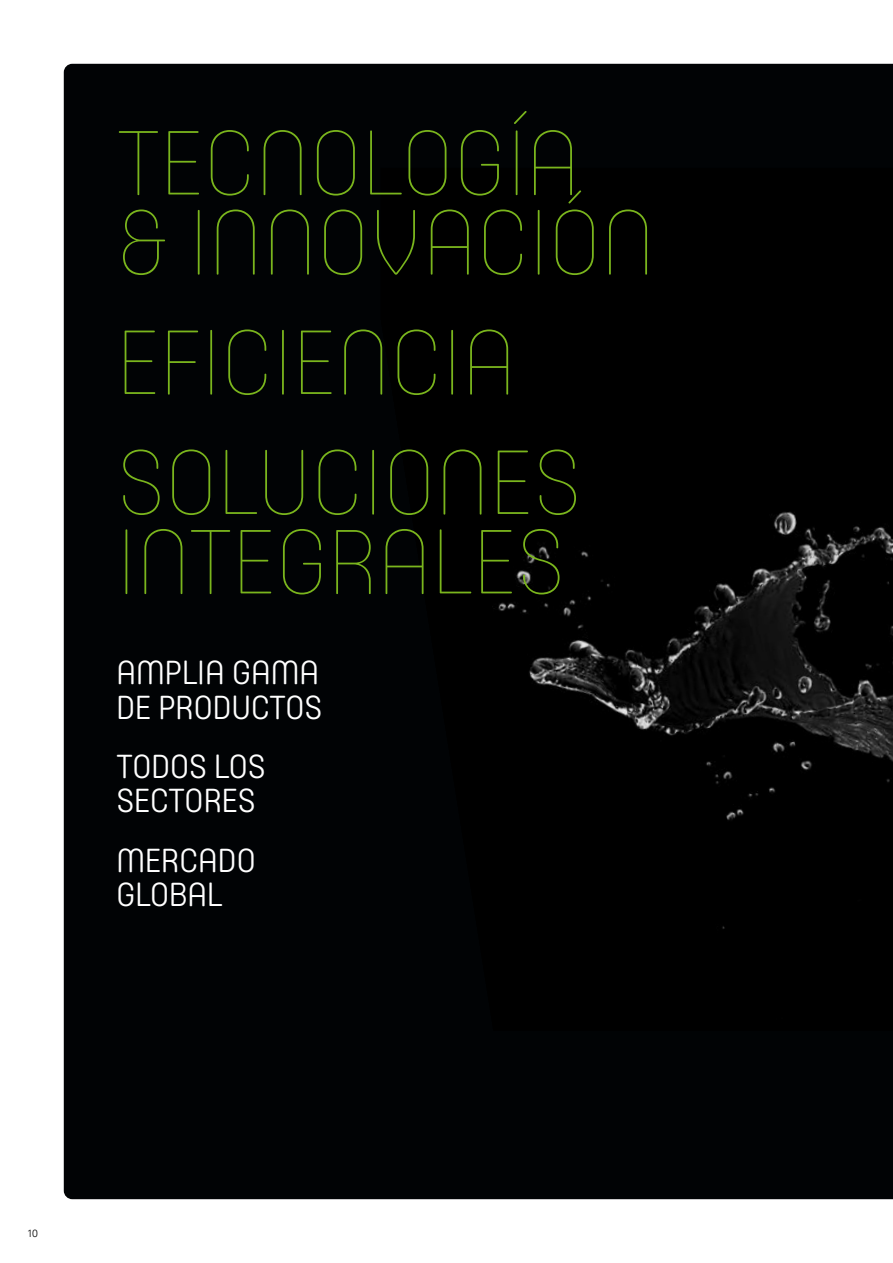
<style>
.page{position:relative;width:893px;height:1263px;background:#fff}
.page>*{position:absolute;margin:0;border:0;box-sizing:border-box;transform-origin:0 0}
.t1{font:100 90px/79.5px "Core Mellow";letter-spacing:-.01em;color:#7ab51d}
.t2{font:300 33px/34.5px "Core Mellow";letter-spacing:-.02em;color:#fff}
.t3{font:300 10.5px "Univers LT Std";color:#000}
</style>
<div class="page">
<div style="left:64px;top:64px;width:829px;height:1135px;background:#010305"></div>
<div style="left:381px;top:168px;width:512px;height:863px;background:#000"></div>
<p class="t1" style="left:116px;top:119px;width:541px">TECNOLOGÍA<br>&amp; INNOVACIÓN</p>
<p class="t1" style="left:116px;top:298px;width:467px;line-height:120px">EFICIENCIA<br>SOLUCIONES</p>
<p class="t1" style="left:116px;top:518px;width:451px">INTEGRALES</p>
<p class="t2" style="left:116px;top:654px;width:208px">AMPLIA GAMA<br>DE PRODUCTOS</p>
<p class="t2" style="left:116px;top:747px;width:151px">TODOS LOS<br>SECTORES</p>
<p class="t2" style="left:116px;top:841px;width:141px">MERCADO<br>GLOBAL</p>
<p class="t3" style="left:27px;top:1227px;width:12px">10</p>
</div>
